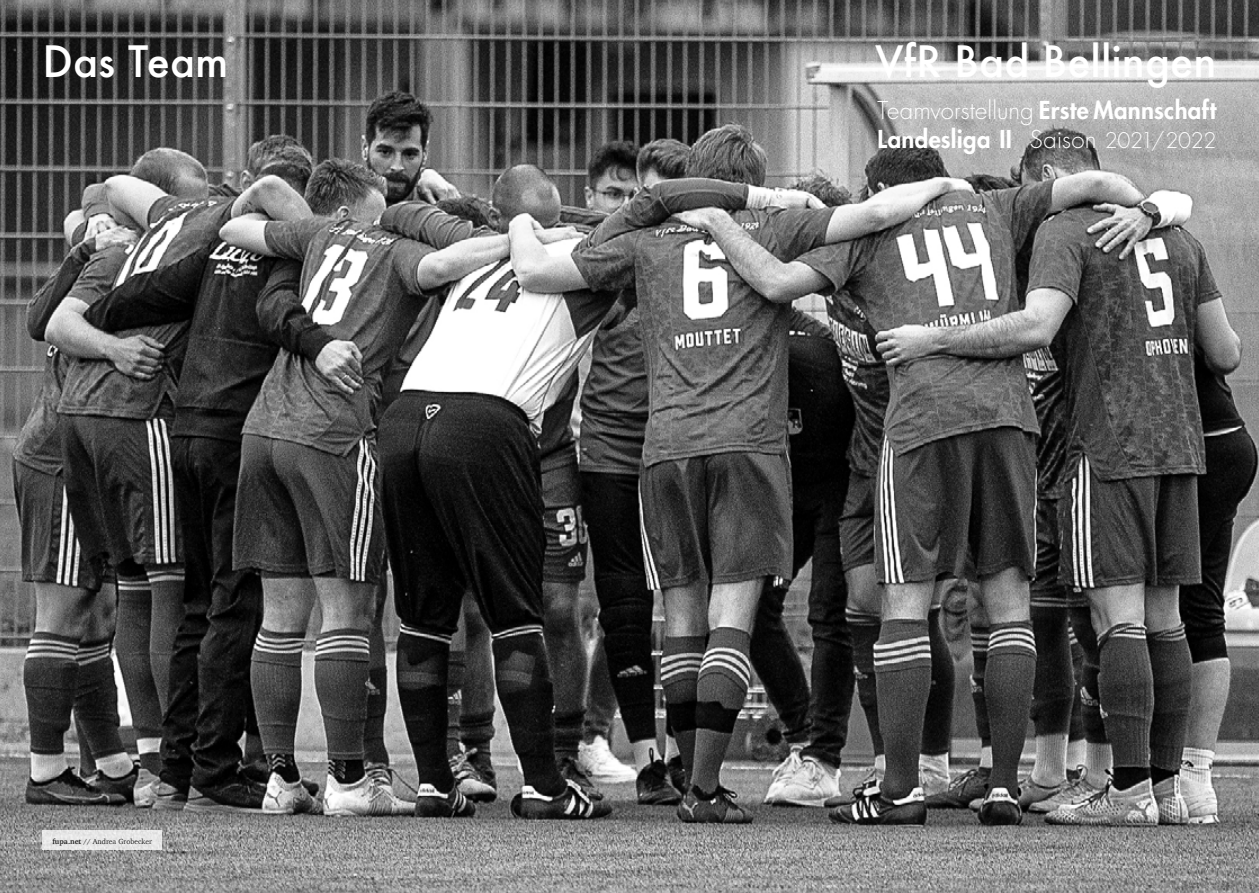
<style>
.page{position:relative;width:1259px;height:893px;background:#fff}
.page>*{position:absolute;margin:0;border:0;box-sizing:border-box;transform-origin:0 0}
.t1{font:500 42px "Futura";color:#fff}
.t2{font:800 24px/28.8px "Futura Std";letter-spacing:.01em;color:#fff}
.t3{font:7.5px "Charter";color:#000}
.s1{font-weight:300}
.s2{font-weight:300;font-size:21px}
.s3{font-weight:700}
</style>
<div class="page">
<img style="left:0;top:0;width:1259px;height:893px">
<div style="left:43px;top:830px;width:119px;height:20px;background:#e7e7e7"></div>
<h1 class="t1" style="left:43px;top:33px;width:187px">Das Team</h1>
<h1 class="t1" style="left:875px;top:33px;width:343px">VfR Bad Bellingen</h1>
<p class="t2" style="left:877px;top:96px;width:340px"><span class="s1">Teamvorstellung</span> Erste Mannschaft<br>Landesliga II <span class="s1">Saison</span> <span class="s2">2021/2022</span></p>
<p class="t3" style="left:52px;top:835px;width:101px"><span class="s3">fupa.net</span> // Andrea Grobecker</p>
</div>
